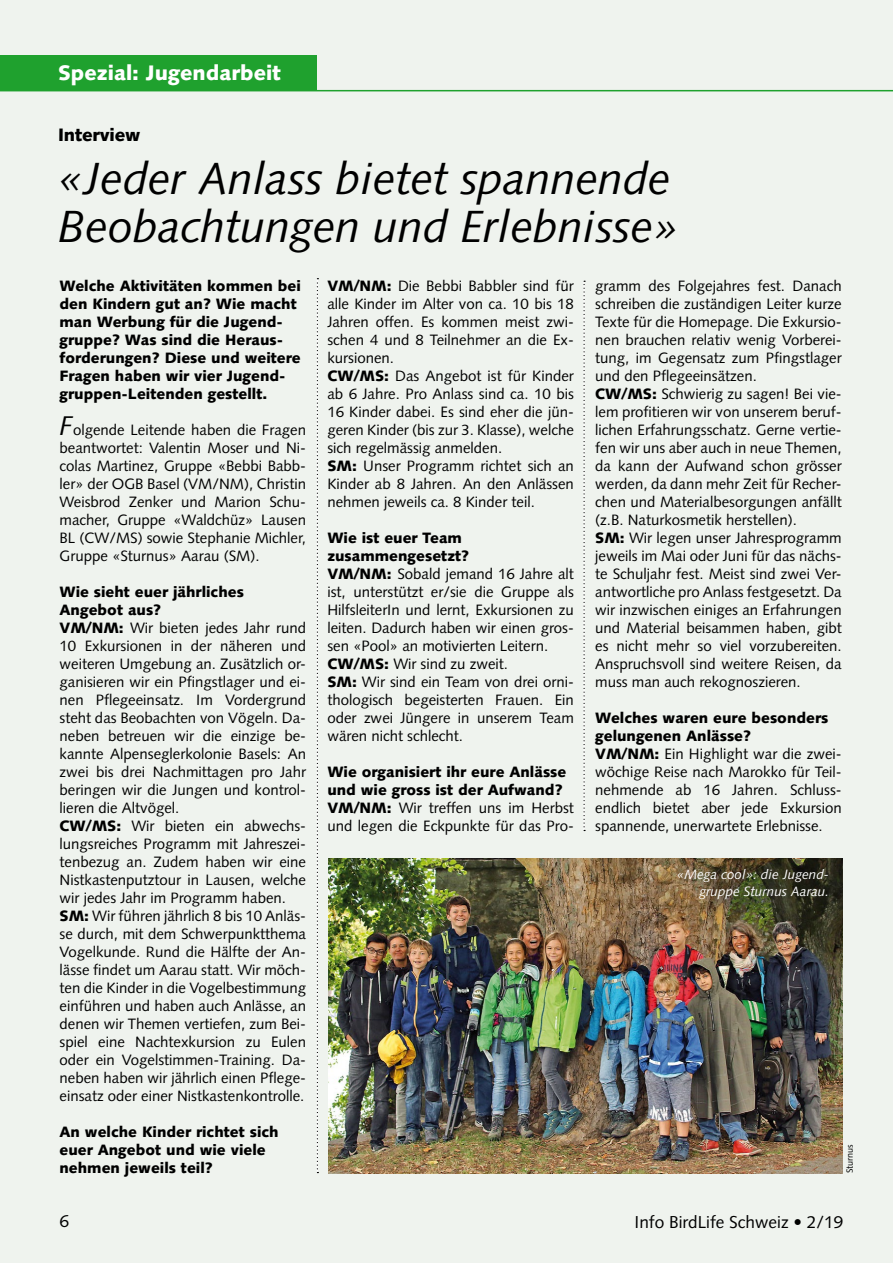
<style>
.page{position:relative;width:893px;height:1263px;background:#eff3ee}
.page>*{position:absolute;margin:0;border:0;box-sizing:border-box;transform-origin:0 0}
.t1{font:italic 45px/48px "Syntax LT";color:#000}
.t2{font:900 21px "Syntax LT";color:#fff}
.t3{font:900 18px "Syntax LT";letter-spacing:-.01em;color:#000}
.t4{font:17.25px "Syntax LT";color:#000}
.t5{font:15px/18px "Syntax LT";color:#000}
.t6{font:900 15px/18px "Syntax LT";color:#000}
.t7{font:italic 13.5px/16.5px "Syntax LT";color:#fff;text-align:right}
.t8{font:9px "Syntax LT";letter-spacing:-.01em;color:#000}
.s1{font-style:italic;font-size:27px}
.s2{font-weight:900}
.s3{font-weight:400}
</style>
<div class="page">
<hr style="left:0;top:90px;width:893px;height:1px;background:#1fa12e">
<div style="left:0;top:55px;width:317px;height:36px;background:#1fa12e"></div>
<svg style="left:583px;top:281px;width:2px;height:550px"></svg>
<svg style="left:317px;top:278px;width:1px;height:895px"></svg>
<img style="left:328px;top:858px;width:514px;height:315px">
<h2 class="t2" style="left:58px;top:60px;width:224px">Spezial: Jugendarbeit</h2>
<p class="t3" style="left:58px;top:125px;width:84px">Interview</p>
<h1 class="t1" style="left:58px;top:154px;width:622px">«Jeder Anlass bietet spannende<br>Beobachtungen und Erlebnisse»</h1>
<p class="t6" style="left:60px;top:277px;width:243px">Welche Aktivitäten kommen bei den Kindern gut an? Wie macht man Werbung für die Jugend&shy;gruppe? Was sind die Heraus&shy;forderungen? Diese und weitere<br>Fragen haben wir vier Jugend&shy;gruppen-Leitenden gestellt.</p>
<p class="t5" style="left:60px;top:421px;width:248px"><span class="s1">F</span>olgende Leitende haben die Fragen beantwortet: Valentin Moser und Ni&shy;colas Martinez, Gruppe «Bebbi Babb&shy;ler» der OGB Basel (VM/NM), Christin Weisbrod Zenker und Marion Schu&shy;macher, Gruppe «Waldchüz» Lausen BL (CW/MS) sowie Stephanie Michler, Gruppe «Sturnus» Aarau (SM).</p>
<p class="t5" style="left:60px;top:583px;width:248px"><span class="s2">Wie sieht euer jährliches Angebot aus?<br>VM/NM:</span> Wir bieten jedes Jahr rund 10 Exkursionen in der näheren und weiteren Umgebung an. Zusätzlich or&shy;ganisieren wir ein Pfingstlager und ei&shy;nen Pflegeeinsatz. Im Vordergrund steht das Beobachten von Vögeln. Da&shy;neben betreuen wir die einzige be&shy;kannte Alpenseglerkolonie Basels: An zwei bis drei Nachmittagen pro Jahr beringen wir die Jungen und kontrol&shy;lieren die Altvögel.<br><span class="s2">CW/MS:</span> Wir bieten ein abwechs&shy;lungsreiches Programm mit Jahreszei&shy;tenbezug an. Zudem haben wir eine Nistkastenputztour in Lausen, welche wir jedes Jahr im Programm haben.<br><span class="s2">SM:</span> Wir führen jährlich 8 bis 10 Anläs&shy;se durch, mit dem Schwerpunktthema Vogelkunde. Rund die Hälfte der An&shy;lässe findet um Aarau statt. Wir möch&shy;ten die Kinder in die Vogelbestimmung einführen und haben auch Anlässe, an denen wir Themen vertiefen, zum Bei&shy;spiel eine Nachtexkursion zu Eulen oder ein Vogelstimmen-Training. Da&shy;neben haben wir jährlich einen Pflege&shy;einsatz oder einer Nistkastenkontrolle.</p>
<p class="t6" style="left:60px;top:1123px;width:221px">An welche Kinder richtet sich euer Angebot und wie viele nehmen jeweils teil?</p>
<p class="t5" style="left:327px;top:277px;width:248px"><span class="s2">VM/NM:</span> Die Bebbi Babbler sind für alle Kinder im Alter von ca. 10 bis 18<br>Jahren offen. Es kommen meist zwi&shy;schen 4 und 8 Teilnehmer an die Ex&shy;kursionen.<br><span class="s2">CW/MS:</span> Das Angebot ist für Kinder ab 6 Jahre. Pro Anlass sind ca. 10 bis<br>16 Kinder dabei. Es sind eher die jün&shy;geren Kinder (bis zur 3. Klasse), welche sich regelmässig anmelden.<br><span class="s2">SM:</span> Unser Programm richtet sich an<br>Kinder ab 8 Jahren. An den Anlässen nehmen jeweils ca. 8 Kinder teil.</p>
<p class="t5" style="left:327px;top:529px;width:248px"><span class="s2">Wie ist euer Team zusammengesetzt?<br>VM/NM:</span> Sobald jemand 16 Jahre alt ist, unterstützt er/sie die Gruppe als<br>HilfsleiterIn und lernt, Exkursionen zu leiten. Dadurch haben wir einen gros&shy;sen «Pool» an motivierten Leitern.<br><span class="s2">CW/MS:</span> Wir sind zu zweit.<br><span class="s2">SM:</span> Wir sind ein Team von drei orni&shy;thologisch begeisterten Frauen. Ein oder zwei Jüngere in unserem Team wären nicht schlecht.</p>
<p class="t6" style="left:327px;top:763px;width:248px">Wie organisiert ihr eure Anlässe und wie gross ist der Aufwand?<br>VM/NM: <span class="s3">Wir treffen uns im Herbst und legen die Eckpunkte für das Pro-</span></p>
<p class="t5" style="left:595px;top:277px;width:248px">gramm des Folgejahres fest. Danach schreiben die zuständigen Leiter kurze Texte für die Homepage. Die Exkursio&shy;nen brauchen relativ wenig Vorberei&shy;tung, im Gegensatz zum Pfingstlager und den Pflegeeinsätzen.<br><span class="s2">CW/MS:</span> Schwierig zu sagen! Bei vie&shy;lem profitieren wir von unserem beruf&shy;lichen Erfahrungsschatz. Gerne vertie&shy;fen wir uns aber auch in neue Themen, da kann der Aufwand schon grösser werden, da dann mehr Zeit für Recher&shy;chen und Materialbesorgungen anfällt (z.B. Naturkosmetik herstellen).<br><span class="s2">SM:</span> Wir legen unser Jahresprogramm jeweils im Mai oder Juni für das nächs&shy;te Schuljahr fest. Meist sind zwei Ver&shy;antwortliche pro Anlass festgesetzt. Da wir inzwischen einiges an Erfahrungen und Material beisammen haben, gibt es nicht mehr so viel vorzubereiten.<br>Anspruchsvoll sind weitere Reisen, da muss man auch rekognoszieren.</p>
<p class="t5" style="left:595px;top:709px;width:248px"><span class="s2">Welches waren eure besonders gelungenen Anlässe?<br>VM/NM:</span> Ein Highlight war die zwei&shy;wöchige Reise nach Marokko für Teil&shy;nehmende ab 16 Jahren. Schluss&shy;endlich bietet aber jede Exkursion spannende, unerwartete Erlebnisse.</p>
<p class="t7" style="left:677px;top:866px;width:154px">«Mega cool»: die Jugend&shy;gruppe Sturnus Aarau.</p>
<p class="t8" style="left:844px;top:1173px;width:30px;rotate:-90deg">Sturnus</p>
<p class="t4" style="left:60px;top:1211px;width:11px">6</p>
<p class="t4" style="left:635px;top:1212px;width:210px">Info BirdLife Schweiz • 2/19</p>
</div>
